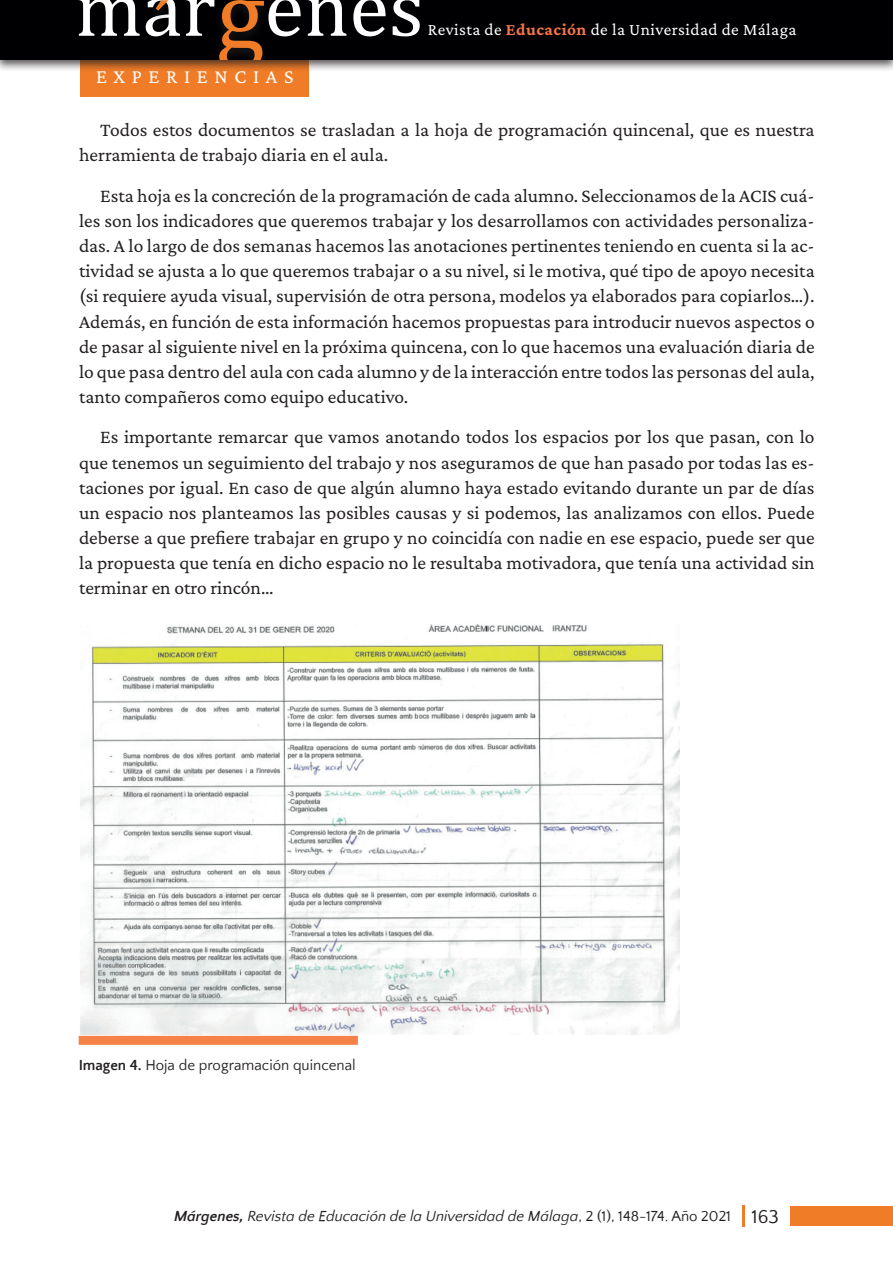
<style>
.page{position:relative;width:893px;height:1263px;background:#fff}
.page>*{position:absolute;margin:0;border:0;box-sizing:border-box;transform-origin:0 0}
.t1{font:20.25px "Crimson Pro";letter-spacing:.33em;color:#fff}
.t2{font:19.5px/25.2px "Crimson Pro";color:#231f20;text-align:justify}
.t3{font:17.25px "Crimson Pro";letter-spacing:.025em;color:#fff}
.t4{font:italic 15px "Quattrocento Sans";color:#231f20}
.t5{font:15px "Quattrocento Sans";color:#231f20}
.s1{font-weight:700;color:#f37549}
.s2{font-weight:700}
.s3{font-style:normal}
.s4{font-style:normal;font-size:19.5px}
</style>
<div class="page">
<div style="left:81px;top:55px;width:228px;height:42px;background:#f07c28"></div>
<div style="left:0;top:0;width:893px;height:72px;background:#231f20;opacity:.75"></div>
<div style="left:0;top:0;width:893px;height:60px;background:#000003"></div>
<svg style="left:78px;top:0;width:62px;height:36px"></svg>
<svg style="left:307px;top:0;width:39px;height:36px"></svg>
<svg style="left:353px;top:0;width:33px;height:36px"></svg>
<svg style="left:393px;top:0;width:27px;height:36px"></svg>
<svg style="left:146px;top:0;width:155px;height:59px"></svg>
<div style="left:791px;top:1206px;width:102px;height:20px;background:#f07c28"></div>
<hr style="left:742px;top:1205px;width:3px;height:22px;background:#f07c28">
<img style="left:80px;top:624px;width:599px;height:411px">
<div style="left:79px;top:1036px;width:279px;height:9px;background:#f58348"></div>
<p class="t1" style="left:96px;top:63px;width:199px">EXPERIENCIAS</p>
<p class="t3" style="left:428px;top:18px;width:370px">Revista de <span class="s1">Educación</span> de la Universidad de Málaga</p>
<p class="t2" style="left:79px;top:117px;width:737px;text-indent:21px">Todos estos documentos se trasladan a la hoja de programación quincenal, que es nuestra herramienta de trabajo diaria en el aula.</p>
<p class="t2" style="left:79px;top:182px;width:737px;text-indent:21px">Esta hoja es la concreción de la programación de cada alumno. Seleccionamos de la ACIS cuá&shy;les son los indicadores que queremos trabajar y los desarrollamos con actividades personaliza&shy;das. A lo largo de dos semanas hacemos las anotaciones pertinentes teniendo en cuenta si la ac&shy;tividad se ajusta a lo que queremos trabajar o a su nivel, si le motiva, qué tipo de apoyo necesita (si requiere ayuda visual, supervisión de otra persona, modelos ya elaborados para copiarlos…).<br>Además, en función de esta información hacemos propuestas para introducir nuevos aspectos o de pasar al siguiente nivel en la próxima quincena, con lo que hacemos una evaluación diaria de lo que pasa dentro del aula con cada alumno y de la interacción entre todos las personas del aula, tanto compañeros como equipo educativo.</p>
<p class="t2" style="left:79px;top:424px;width:737px;text-indent:21px">Es importante remarcar que vamos anotando todos los espacios por los que pasan, con lo que tenemos un seguimiento del trabajo y nos aseguramos de que han pasado por todas las es&shy;taciones por igual. En caso de que algún alumno haya estado evitando durante un par de días un espacio nos planteamos las posibles causas y si podemos, las analizamos con ellos. Puede deberse a que prefiere trabajar en grupo y no coincidía con nadie en ese espacio, puede ser que la propuesta que tenía en dicho espacio no le resultaba motivadora, que tenía una actividad sin terminar en otro rincón…</p>
<p class="t5" style="left:79px;top:1058px;width:279px"><span class="s2">Imagen 4.</span> Hoja de programación quincenal</p>
<p class="t4" style="left:174px;top:1208px;width:606px"><span class="s2">Márgenes,</span> Revista de Educación de la Universidad de Málaga<span class="s3">, 2 (1), 148-174. Año 2021</span> <span class="s4">163</span></p>
</div>
